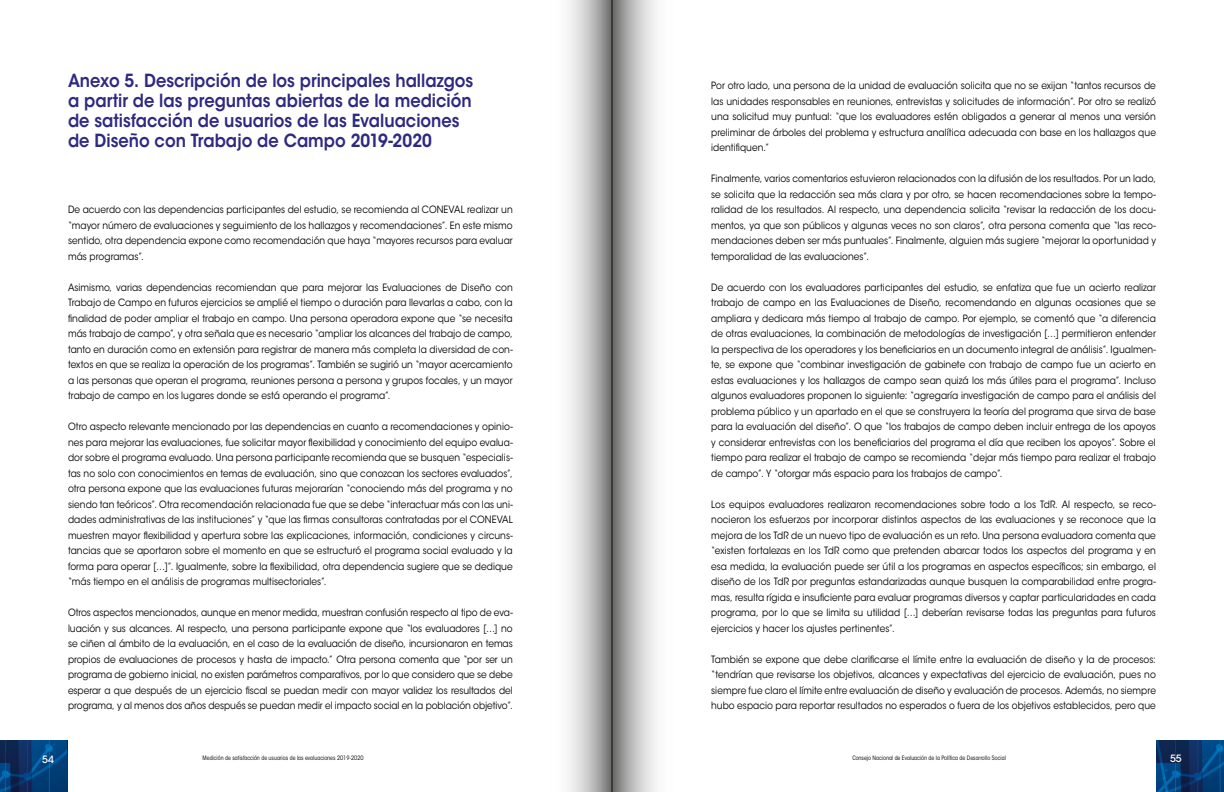
<style>
.page{position:relative;width:1224px;height:792px;background:#fff}
.page>*{position:absolute;margin:0;border:0;box-sizing:border-box;transform-origin:0 0}
.t1{font:600 18px/20px "ITC Avant Garde Std";color:#2e2981;scale:.9 1}
.t2{font:10px/15.5px "ITC Avant Garde Std";letter-spacing:.005em;color:#000;text-align:justify;scale:.9 1}
.t3{font:500 10px "ITC Avant Garde Std";color:#fff}
.t4{font:condensed 6px "ITC Avant Garde Std";color:#000}
</style>
<div class="page">
<img style="left:1156px;top:740px;width:68px;height:52px">
<img style="left:0;top:740px;width:68px;height:52px">
<svg style="left:613px;top:0;width:44px;height:792px;background:#b8b8b8"></svg>
<svg style="left:568px;top:0;width:45px;height:792px;background:#b9b9b8"></svg>
<h1 class="t1" style="left:68px;top:70px;width:452px">Anexo 5. Descripción de los principales hallazgos a partir de las preguntas abiertas de la medición de satisfacción de usuarios de las Evaluaciones de Diseño con Trabajo de Campo 2019-2020</h1>
<p class="t2" style="left:68px;top:202px;width:496px">De acuerdo con las dependencias participantes del estudio, se recomienda al CONEVAL realizar un “mayor número de evaluaciones y seguimiento de los hallazgos y recomendaciones”. En este mismo sentido, otra dependencia expone como recomendación que haya “mayores recursos para evaluar más programas”.</p>
<p class="t2" style="left:68px;top:279px;width:496px">Asimismo, varias dependencias recomiendan que para mejorar las Evaluaciones de Diseño con Trabajo de Campo en futuros ejercicios se amplié el tiempo o duración para llevarlas a cabo, con la finalidad de poder ampliar el trabajo en campo. Una persona operadora expone que “se necesita más trabajo de campo”, y otra señala que es necesario “ampliar los alcances del trabajo de campo, tanto en duración como en extensión para registrar de manera más completa la diversidad de con&shy;textos en que se realiza la operación de los programas”. También se sugirió un “mayor acercamiento a las personas que operan el programa, reuniones persona a persona y grupos focales, y un mayor trabajo de campo en los lugares donde se está operando el programa”.</p>
<p class="t2" style="left:68px;top:419px;width:496px">Otro aspecto relevante mencionado por las dependencias en cuanto a recomendaciones y opinio&shy;nes para mejorar las evaluaciones, fue solicitar mayor flexibilidad y conocimiento del equipo evalua&shy;dor sobre el programa evaluado. Una persona participante recomienda que se busquen “especialis&shy;tas no solo con conocimientos en temas de evaluación, sino que conozcan los sectores evaluados”, otra persona expone que las evaluaciones futuras mejorarían “conociendo más del programa y no siendo tan teóricos”. Otra recomendación relacionada fue que se debe “interactuar más con las uni&shy;dades administrativas de las instituciones” y “que las firmas consultoras contratadas por el CONEVAL muestren mayor flexibilidad y apertura sobre las explicaciones, información, condiciones y circuns&shy;tancias que se aportaron sobre el momento en que se estructuró el programa social evaluado y la forma para operar […]”. Igualmente, sobre la flexibilidad, otra dependencia sugiere que se dedique “más tiempo en el análisis de programas multisectoriales”.</p>
<p class="t2" style="left:68px;top:605px;width:496px">Otros aspectos mencionados, aunque en menor medida, muestran confusión respecto al tipo de eva&shy;luación y sus alcances. Al respecto, una persona participante expone que “los evaluadores […] no se ciñen al ámbito de la evaluación, en el caso de la evaluación de diseño, incursionaron en temas propios de evaluaciones de procesos y hasta de impacto.” Otra persona comenta que “por ser un programa de gobierno inicial, no existen parámetros comparativos, por lo que considero que se debe esperar a que después de un ejercicio fiscal se puedan medir con mayor validez los resultados del programa, y al menos dos años después se puedan medir el impacto social en la población objetivo”.</p>
<p class="t2" style="left:711px;top:78px;width:496px">Por otro lado, una persona de la unidad de evaluación solicita que no se exijan “tantos recursos de las unidades responsables en reuniones, entrevistas y solicitudes de información”. Por otro se realizó una solicitud muy puntual: “que los evaluadores estén obligados a generar al menos una versión preliminar de árboles del problema y estructura analítica adecuada con base en los hallazgos que identifiquen.”</p>
<p class="t2" style="left:711px;top:171px;width:496px">Finalmente, varios comentarios estuvieron relacionados con la difusión de los resultados. Por un lado, se solicita que la redacción sea más clara y por otro, se hacen recomendaciones sobre la tempo&shy;ralidad de los resultados. Al respecto, una dependencia solicita “revisar la redacción de los docu&shy;mentos, ya que son públicos y algunas veces no son claros”, otra persona comenta que “las reco&shy;mendaciones deben ser más puntuales”. Finalmente, alguien más sugiere “mejorar la oportunidad y temporalidad de las evaluaciones”.</p>
<p class="t2" style="left:711px;top:279px;width:496px">De acuerdo con los evaluadores participantes del estudio, se enfatiza que fue un acierto realizar trabajo de campo en las Evaluaciones de Diseño, recomendando en algunas ocasiones que se ampliara y dedicara más tiempo al trabajo de campo. Por ejemplo, se comentó que “a diferencia de otras evaluaciones, la combinación de metodologías de investigación […] permitieron entender la perspectiva de los operadores y los beneficiarios en un documento integral de análisis”. Igualmen&shy;te, se expone que “combinar investigación de gabinete con trabajo de campo fue un acierto en estas evaluaciones y los hallazgos de campo sean quizá los más útiles para el programa”. Incluso algunos evaluadores proponen lo siguiente: “agregaría investigación de campo para el análisis del problema público y un apartado en el que se construyera la teoría del programa que sirva de base para la evaluación del diseño”. O que “los trabajos de campo deben incluir entrega de los apoyos y considerar entrevistas con los beneficiarios del programa el día que reciben los apoyos”. Sobre el tiempo para realizar el trabajo de campo se recomienda “dejar más tiempo para realizar el trabajo de campo”. Y “otorgar más espacio para los trabajos de campo”.</p>
<p class="t2" style="left:711px;top:496px;width:496px">Los equipos evaluadores realizaron recomendaciones sobre todo a los TdR. Al respecto, se reco&shy;nocieron los esfuerzos por incorporar distintos aspectos de las evaluaciones y se reconoce que la mejora de los TdR de un nuevo tipo de evaluación es un reto. Una persona evaluadora comenta que “existen fortalezas en los TdR como que pretenden abarcar todos los aspectos del programa y en esa medida, la evaluación puede ser útil a los programas en aspectos específicos; sin embargo, el diseño de los TdR por preguntas estandarizadas aunque busquen la comparabilidad entre progra&shy;mas, resulta rígida e insuficiente para evaluar programas diversos y captar particularidades en cada programa, por lo que se limita su utilidad […] deberían revisarse todas las preguntas para futuros ejercicios y hacer los ajustes pertinentes”.</p>
<p class="t2" style="left:711px;top:651px;width:496px">También se expone que debe clarificarse el límite entre la evaluación de diseño y la de procesos: “tendrían que revisarse los objetivos, alcances y expectativas del ejercicio de evaluación, pues no siempre fue claro el límite entre evaluación de diseño y evaluación de procesos. Además, no siempre hubo espacio para reportar resultados no esperados o fuera de los objetivos establecidos, pero que</p>
<p class="t3" style="left:42px;top:753px;width:13px">54</p>
<p class="t4" style="left:203px;top:754px;width:163px">Medición de satisfacción de usuarios de las evaluaciones 2019-2020</p>
<p class="t4" style="left:852px;top:754px;width:155px">Consejo Nacional de Evaluación de la Política de Desarrollo Social</p>
<p class="t3" style="left:1170px;top:752px;width:13px">55</p>
</div>
